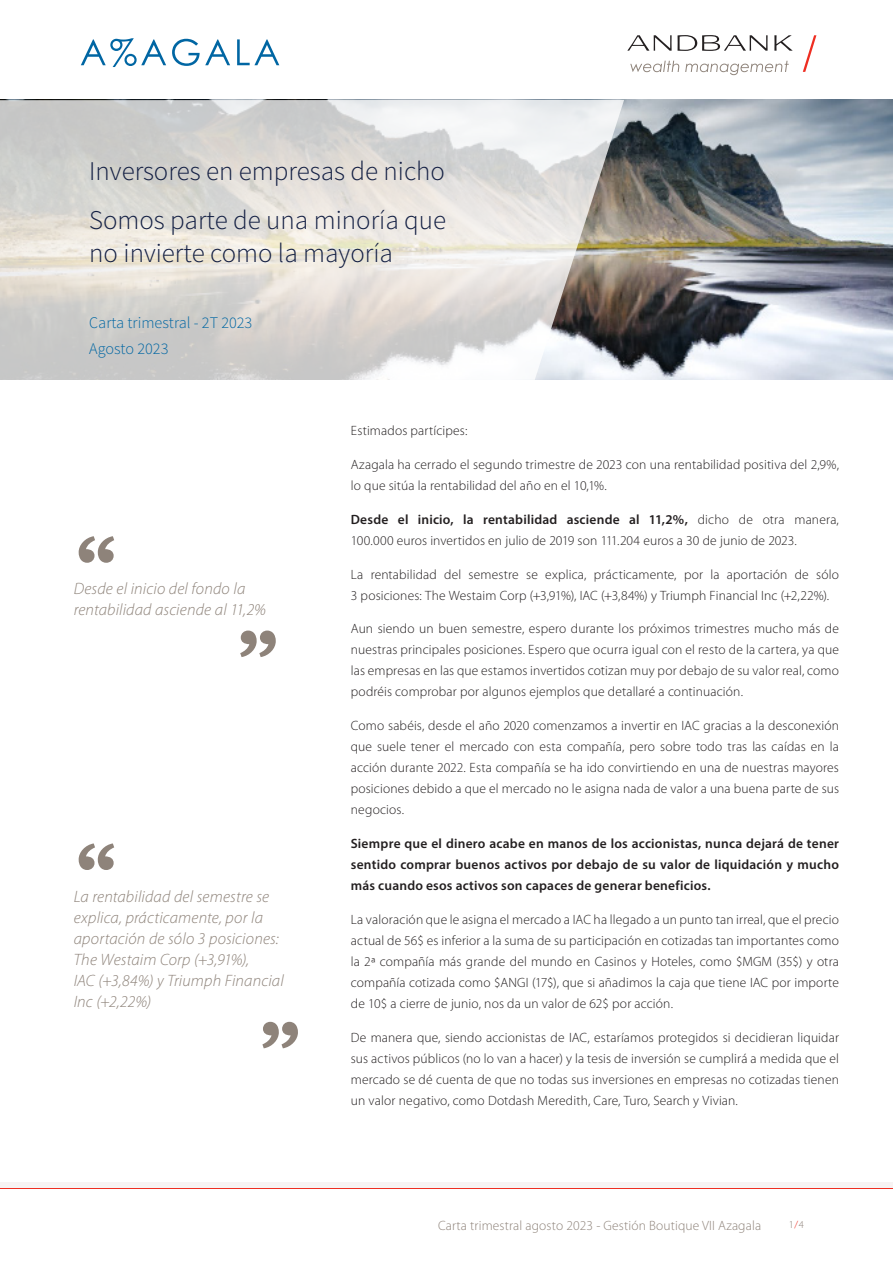
<style>
.page{position:relative;width:893px;height:1263px;background:#fff}
.page>*{position:absolute;margin:0;border:0;box-sizing:border-box;transform-origin:0 0}
.destacados{font:700 112.5px "Bagatela";color:#8e837a}
.texto{font:700 112.5px "Bagatela";color:#8e837a}
.t1{font:300 27px/32.4px "Source Sans Pro";color:#131f43}
.destacados-2{font:italic 300 16.5px/21px "Myriad Pro";letter-spacing:.01em;color:#8e837a}
.t2{font:300 16.2px "Source Sans Pro";color:#0066a3}
.texto-2{font:300 13.5px/21px "Myriad Pro";letter-spacing:.01em;color:#231f20;text-align:justify}
.texto-3{font:600 13.5px/21px "Myriad Pro";letter-spacing:.015em;color:#231f20;text-align:justify}
.t3{font:300 13.5px "Myriad Pro";letter-spacing:.01em;color:#8e837a}
.t4{font:300 10.5px "Myriad Pro";color:#8e837a}
.s1{font-weight:600}
.s2{color:#ee2e22}
</style>
<div class="page">
<div style="left:0;top:1182px;width:893px;height:7px;background:#f7f3f3"></div>
<img style="left:664px;top:100px;width:229px;height:279px">
<svg style="left:0;top:100px;width:664px;height:280px;background:#d1cfcb"></svg>
<svg style="left:627px;top:35px;width:141px;height:16px"></svg>
<svg style="left:774px;top:35px;width:19px;height:16px"></svg>
<svg style="left:803px;top:35px;width:13px;height:37px"></svg>
<svg style="left:630px;top:61px;width:159px;height:14px"></svg>
<svg style="left:81px;top:38px;width:85px;height:29px"></svg>
<svg style="left:172px;top:39px;width:58px;height:27px"></svg>
<svg style="left:237px;top:39px;width:42px;height:26px"></svg>
<p class="t1" style="left:89px;top:155px;width:357px">Inversores en empresas de nicho</p>
<p class="t1" style="left:89px;top:204px;width:358px">Somos parte de una minoría que no invierte como la mayoría</p>
<p class="t2" style="left:89px;top:312px;width:165px">Carta trimestral - 2T 2023</p>
<p class="t2" style="left:89px;top:338px;width:81px">Agosto 2023</p>
<p class="destacados" style="left:74px;top:503px;width:46px">“</p>
<p class="destacados-2" style="left:74px;top:579px;width:194px">Desde el inicio del fondo la rentabilidad asciende al 11,2%</p>
<p class="texto" style="left:236px;top:532px;width:46px">„</p>
<p class="destacados" style="left:74px;top:810px;width:46px">“</p>
<p class="destacados-2" style="left:74px;top:886px;width:212px">La rentabilidad del semestre se explica, prácticamente, por la aportación de sólo 3 posiciones:<br>The Westaim Corp (+3,91%),<br>IAC (+3,84%) y Triumph Financial<br>Inc (+2,22%)</p>
<p class="texto" style="left:258px;top:923px;width:46px">„</p>
<p class="texto-2" style="left:351px;top:421px;width:118px">Estimados partícipes:</p>
<p class="texto-2" style="left:351px;top:454px;width:490px">Azagala ha cerrado el segundo trimestre de 2023 con una rentabilidad positiva del 2,9%, lo que sitúa la rentabilidad del año en el 10,1%.</p>
<p class="texto-2" style="left:351px;top:509px;width:490px"><span class="s1">Desde el inicio, la rentabilidad asciende al 11,2%,</span> dicho de otra manera,<br>100.000 euros invertidos en julio de 2019 son 111.204 euros a 30 de junio de 2023.</p>
<p class="texto-2" style="left:351px;top:564px;width:490px">La rentabilidad del semestre se explica, prácticamente, por la aportación de sólo<br>3 posiciones: The Westaim Corp (+3,91%), IAC (+3,84%) y Triumph Financial Inc (+2,22%).</p>
<p class="texto-2" style="left:351px;top:619px;width:490px">Aun siendo un buen semestre, espero durante los próximos trimestres mucho más de nuestras principales posiciones. Espero que ocurra igual con el resto de la cartera, ya que las empresas en las que estamos invertidos cotizan muy por debajo de su valor real, como podréis comprobar por algunos ejemplos que detallaré a continuación.</p>
<p class="texto-2" style="left:351px;top:715px;width:490px">Como sabéis, desde el año 2020 comenzamos a invertir en IAC gracias a la desconexión que suele tener el mercado con esta compañía, pero sobre todo tras las caídas en la acción durante 2022. Esta compañía se ha ido convirtiendo en una de nuestras mayores posiciones debido a que el mercado no le asigna nada de valor a una buena parte de sus negocios.</p>
<p class="texto-3" style="left:351px;top:832px;width:490px">Siempre que el dinero acabe en manos de los accionistas, nunca dejará de tener sentido comprar buenos activos por debajo de su valor de liquidación y mucho más cuando esos activos son capaces de generar beneficios.</p>
<p class="texto-2" style="left:351px;top:909px;width:490px">La valoración que le asigna el mercado a IAC ha llegado a un punto tan irreal, que el precio actual de 56$ es inferior a la suma de su participación en cotizadas tan importantes como la 2ª compañía más grande del mundo en Casinos y Hoteles, como $MGM (35$) y otra compañía cotizada como $ANGI (17$), que si añadimos la caja que tiene IAC por importe de 10$ a cierre de junio, nos da un valor de 62$ por acción.</p>
<p class="texto-2" style="left:351px;top:1027px;width:490px">De manera que, siendo accionistas de IAC, estaríamos protegidos si decidieran liquidar sus activos públicos (no lo van a hacer) y la tesis de inversión se cumplirá a medida que el mercado se dé cuenta de que no todas sus inversiones en empresas no cotizadas tienen un valor negativo, como Dotdash Meredith, Care, Turo, Search y Vivian.</p>
<p class="t3" style="left:438px;top:1217px;width:325px">Carta trimestral agosto 2023 - Gestión Boutique VII Azagala</p>
<p class="t4" style="left:789px;top:1219px;width:17px">1<span class="s2">/</span>4</p>
</div>
